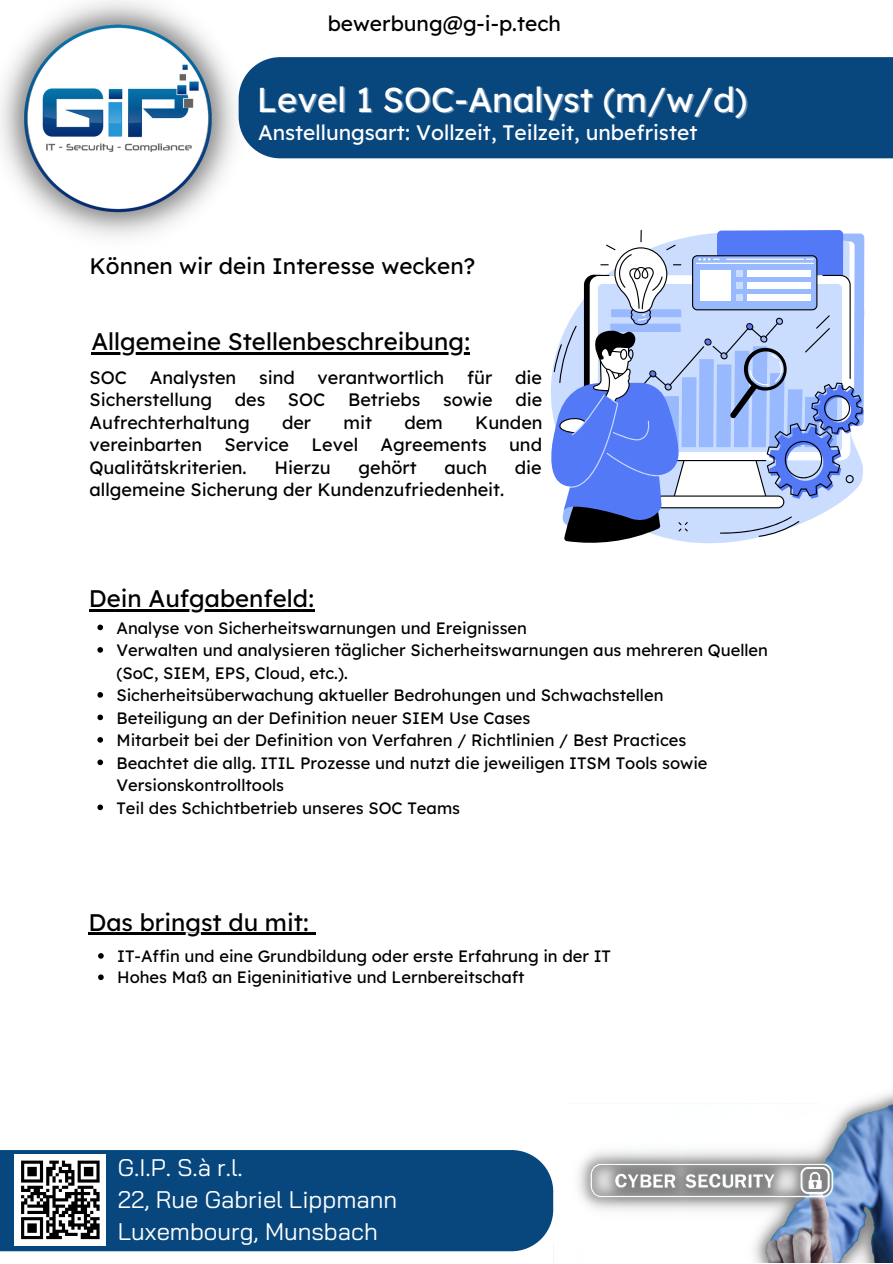
<style>
.page{position:relative;width:893px;height:1264px;background:#fff}
.page>*{position:absolute;margin:0;border:0;box-sizing:border-box;transform-origin:0 0}
.t1{font:34.5px "Lexend Deca";color:#fff}
.t2{font:24px "Lexend Deca";color:#000}
.t3{font:24px/32px "Bai Jamjuree";color:#fff}
.t4{font:22.5px "Lexend Deca";color:#000}
.t5{font:21px "Lexend Deca";color:#fff}
.t6{font:21px "Lexend Deca";color:#000}
.t7{font:18px/22.5px "Lexend Deca";color:#000;text-align:justify}
.t8{font:16.5px/22.5px "Lexend Deca";color:#000}
</style>
<div class="page">
<img style="left:0;top:0;width:236px;height:237px">
<div style="left:0;top:1150px;width:553px;height:101px;background:#08477e"></div>
<div style="left:15px;top:1154px;width:91px;height:91px;background:#fff"></div>
<svg style="left:21px;top:1160px;width:79px;height:75px"></svg>
<svg style="left:21px;top:1235px;width:22px;height:4px"></svg>
<svg style="left:46px;top:1235px;width:16px;height:4px"></svg>
<hr style="left:81px;top:1235px;width:19px;height:4px;background:#000">
<img style="left:553px;top:1092px;width:339px;height:170px">
<div style="left:238px;top:57px;width:654px;height:101px;background:#08477e"></div>
<svg style="left:550px;top:230px;width:314px;height:314px"></svg>
<hr style="left:93px;top:353px;width:378px;height:2px;background:#fff;opacity:.4">
<hr style="left:91px;top:352px;width:379px;height:2px;background:#000">
<hr style="left:89px;top:609px;width:225px;height:3px;background:#000">
<svg style="left:97px;top:624px;width:6px;height:6px"></svg>
<svg style="left:97px;top:647px;width:6px;height:5px"></svg>
<svg style="left:97px;top:692px;width:6px;height:5px"></svg>
<svg style="left:97px;top:714px;width:6px;height:6px"></svg>
<svg style="left:97px;top:737px;width:6px;height:5px"></svg>
<svg style="left:97px;top:759px;width:6px;height:6px"></svg>
<svg style="left:97px;top:804px;width:6px;height:6px"></svg>
<svg style="left:98px;top:953px;width:6px;height:5px"></svg>
<svg style="left:98px;top:974px;width:6px;height:6px"></svg>
<hr style="left:88px;top:932px;width:221px;height:3px;background:#000">
<svg style="left:309px;top:932px;width:7px;height:3px"></svg>
<p class="t6" style="left:327px;top:10px;width:235px">bewerbung@g-i-p.tech</p>
<h1 class="t1" style="left:257px;top:77px;width:492px">Level 1 SOC-Analyst (m/w/d)</h1>
<p class="t5" style="left:258px;top:119px;width:441px">Anstellungsart: Vollzeit, Teilzeit, unbefristet</p>
<h3 class="t4" style="left:89px;top:252px;width:387px">Können wir dein Interesse wecken?</h3>
<h2 class="t2" style="left:91px;top:326px;width:380px">Allgemeine Stellenbeschreibung:</h2>
<p class="t7" style="left:89px;top:365px;width:39px">SOC</p>
<p class="t7" style="left:150px;top:365px;width:88px">Analysten</p>
<p class="t7" style="left:259px;top:365px;width:37px">sind</p>
<p class="t7" style="left:317px;top:365px;width:128px">verantwortlich</p>
<p class="t7" style="left:467px;top:365px;width:27px">für</p>
<p class="t7" style="left:515px;top:365px;width:28px">die</p>
<p class="t7" style="left:89px;top:388px;width:124px">Sicherstellung</p>
<p class="t7" style="left:235px;top:388px;width:32px">des</p>
<p class="t7" style="left:288px;top:388px;width:39px">SOC</p>
<p class="t7" style="left:348px;top:388px;width:74px">Betriebs</p>
<p class="t7" style="left:443px;top:388px;width:51px">sowie</p>
<p class="t7" style="left:515px;top:388px;width:28px">die</p>
<p class="t7" style="left:89px;top:410px;width:162px">Aufrechterhaltung</p>
<p class="t7" style="left:282px;top:410px;width:31px">der</p>
<p class="t7" style="left:343px;top:410px;width:30px">mit</p>
<p class="t7" style="left:404px;top:410px;width:40px">dem</p>
<p class="t7" style="left:89px;top:410px;width:454px;text-indent:385px">Kunden vereinbarten Service Level Agreements und Qualitätskriterien.</p>
<p class="t7" style="left:274px;top:455px;width:58px">Hierzu</p>
<p class="t7" style="left:358px;top:455px;width:60px">gehört</p>
<p class="t7" style="left:444px;top:455px;width:44px">auch</p>
<p class="t7" style="left:515px;top:455px;width:28px">die</p>
<p class="t7" style="left:89px;top:478px;width:416px">allgemeine Sicherung der Kundenzufriedenheit.</p>
<h2 class="t2" style="left:89px;top:583px;width:227px">Dein Aufgabenfeld:</h2>
<p class="t8" style="left:116px;top:616px;width:653px">Analyse von Sicherheitswarnungen und Ereignissen<br>Verwalten und analysieren täglicher Sicherheitswarnungen aus mehreren Quellen (SoC, SIEM, EPS, Cloud, etc.).<br>Sicherheitsüberwachung aktueller Bedrohungen und Schwachstellen<br>Beteiligung an der Definition neuer SIEM Use Cases<br>Mitarbeit bei der Definition von Verfahren / Richtlinien / Best Practices<br>Beachtet die allg. ITIL Prozesse und nutzt die jeweiligen ITSM Tools sowie Versionskontrolltools<br>Teil des Schichtbetrieb unseres SOC Teams</p>
<h2 class="t2" style="left:88px;top:906px;width:222px">Das bringst du mit:</h2>
<p class="t8" style="left:117px;top:945px;width:495px;line-height:21.3px">IT-Affin und eine Grundbildung oder erste Erfahrung in der IT<br>Hohes Maß an Eigeninitiative und Lernbereitschaft</p>
<h2 class="t3" style="left:118px;top:1150px;width:281px">G.I.P. S.à r.l.<br>22, Rue Gabriel Lippmann<br>Luxembourg, Munsbach</h2>
</div>
